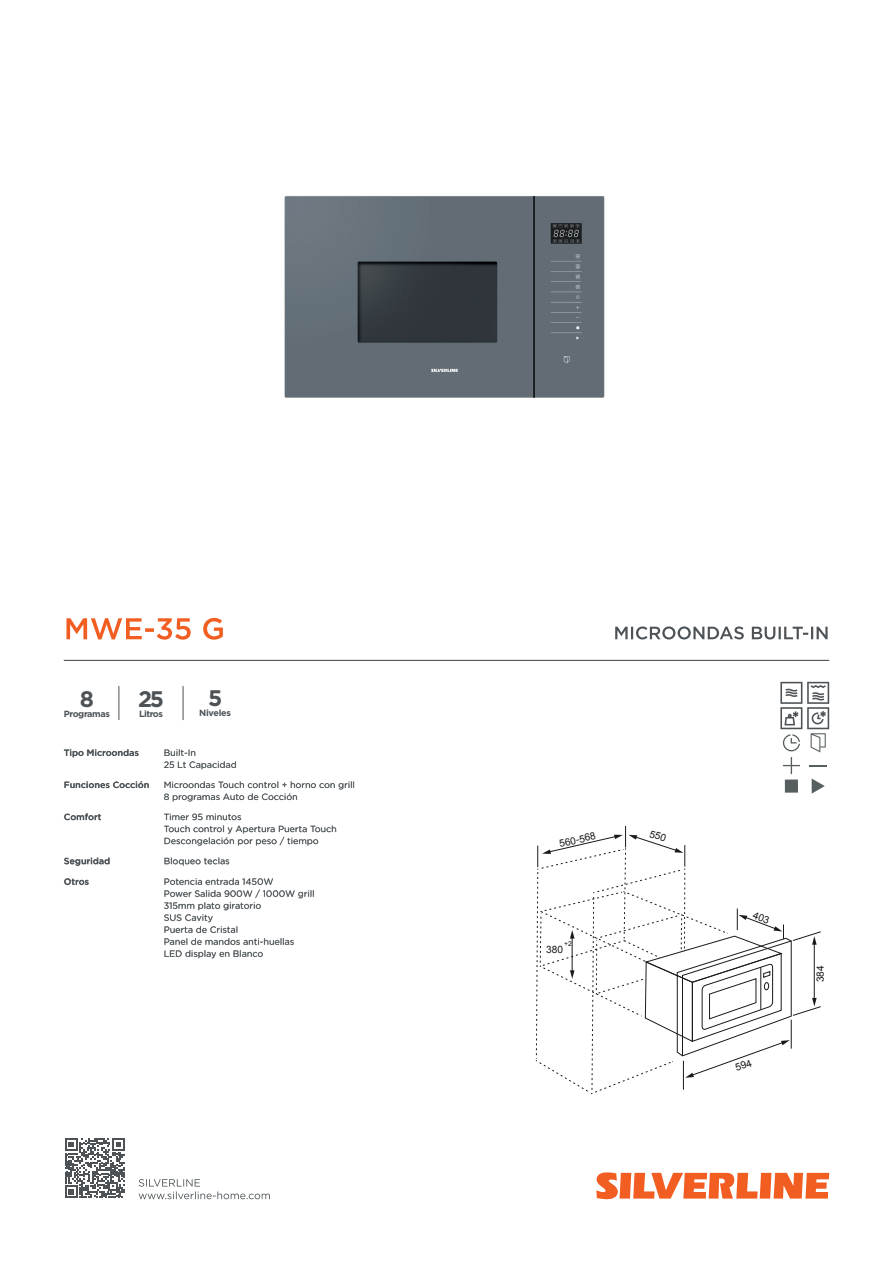
<style>
.page{position:relative;width:893px;height:1263px;background:#fff}
.page>*{position:absolute;margin:0;border:0;box-sizing:border-box;transform-origin:0 0}
.t1{font:700 22.5px "Gotham";color:#4c5256}
.t2{font:10.05px "Arial";color:#1a1a1e}
.t3{font:9px/12px "Gotham";color:#4c5256}
.t4{font:500 9px "Gotham";color:#4c5256}
.t5{font:700 9px "Gotham";letter-spacing:-.04em;color:#4c5256}
.t6{font:6.75px "Arial";color:#1a1a1e}
</style>
<div class="page">
<svg style="left:596px;top:1172px;width:233px;height:27px"></svg>
<svg style="left:139px;top:1179px;width:131px;height:20px"></svg>
<svg style="left:65px;top:1138px;width:60px;height:60px"></svg>
<img style="left:284px;top:195px;width:321px;height:203px">
<svg style="left:66px;top:618px;width:157px;height:22px"></svg>
<hr style="left:64px;top:660px;width:765px;height:1px;background:#3e3e3f">
<svg style="left:615px;top:626px;width:213px;height:13px"></svg>
<svg style="left:164px;top:878px;width:150px;height:80px"></svg>
<svg style="left:64px;top:878px;width:25px;height:7px"></svg>
<svg style="left:165px;top:858px;width:64px;height:8px"></svg>
<svg style="left:64px;top:858px;width:46px;height:8px"></svg>
<svg style="left:164px;top:814px;width:172px;height:32px"></svg>
<svg style="left:64px;top:813px;width:37px;height:7px"></svg>
<svg style="left:164px;top:781px;width:190px;height:20px"></svg>
<svg style="left:65px;top:781px;width:84px;height:7px"></svg>
<svg style="left:164px;top:749px;width:72px;height:20px"></svg>
<svg style="left:64px;top:749px;width:75px;height:8px"></svg>
<hr style="left:119px;top:686px;width:1px;height:34px;background:#4c5256">
<hr style="left:183px;top:686px;width:1px;height:34px;background:#4c5256">
<svg style="left:780px;top:682px;width:49px;height:112px"></svg>
<svg style="left:536px;top:826px;width:285px;height:268px"></svg>
<h1 class="t1" style="left:80px;top:684px;width:16px">8</h1>
<p class="t5" style="left:64px;top:707px;width:48px">Programas</p>
<h1 class="t1" style="left:138px;top:684px;width:27px">25</h1>
<p class="t5" style="left:139px;top:708px;width:25px">Litros</p>
<h1 class="t1" style="left:208px;top:683px;width:16px">5</h1>
<p class="t5" style="left:199px;top:707px;width:33px">Niveles</p>
<p class="t4" style="left:64px;top:747px;width:77px">Tipo Microondas</p>
<p class="t3" style="left:164px;top:746px;width:75px">Built-In<br>25 Lt Capacidad</p>
<p class="t4" style="left:64px;top:779px;width:87px">Funciones Cocción</p>
<p class="t3" style="left:164px;top:778px;width:193px">Microondas Touch control + horno con grill<br>8 programas Auto de Cocción</p>
<p class="t4" style="left:64px;top:811px;width:39px">Comfort</p>
<p class="t3" style="left:164px;top:811px;width:175px">Timer 95 minutos<br>Touch control y Apertura Puerta Touch<br>Descongelación por peso / tiempo</p>
<p class="t4" style="left:64px;top:855px;width:48px">Seguridad</p>
<p class="t3" style="left:164px;top:855px;width:68px">Bloqueo teclas</p>
<p class="t4" style="left:64px;top:875px;width:27px">Otros</p>
<p class="t3" style="left:164px;top:875px;width:152px">Potencia entrada 1450W<br>Power Salida 900W / 1000W grill<br>315mm plato giratorio<br>SUS Cavity<br>Puerta de Cristal<br>Panel de mandos anti-huellas<br>LED display en Blanco</p>
<p class="t2" style="left:558px;top:837px;width:39px;rotate:-13deg">560-568</p>
<p class="t6" style="left:564px;top:939px;width:9px">+2</p>
<p class="t2" style="left:546px;top:943px;width:18px">380</p>
<p class="t2" style="left:814px;top:982px;width:18px;rotate:-90deg">384</p>
</div>
